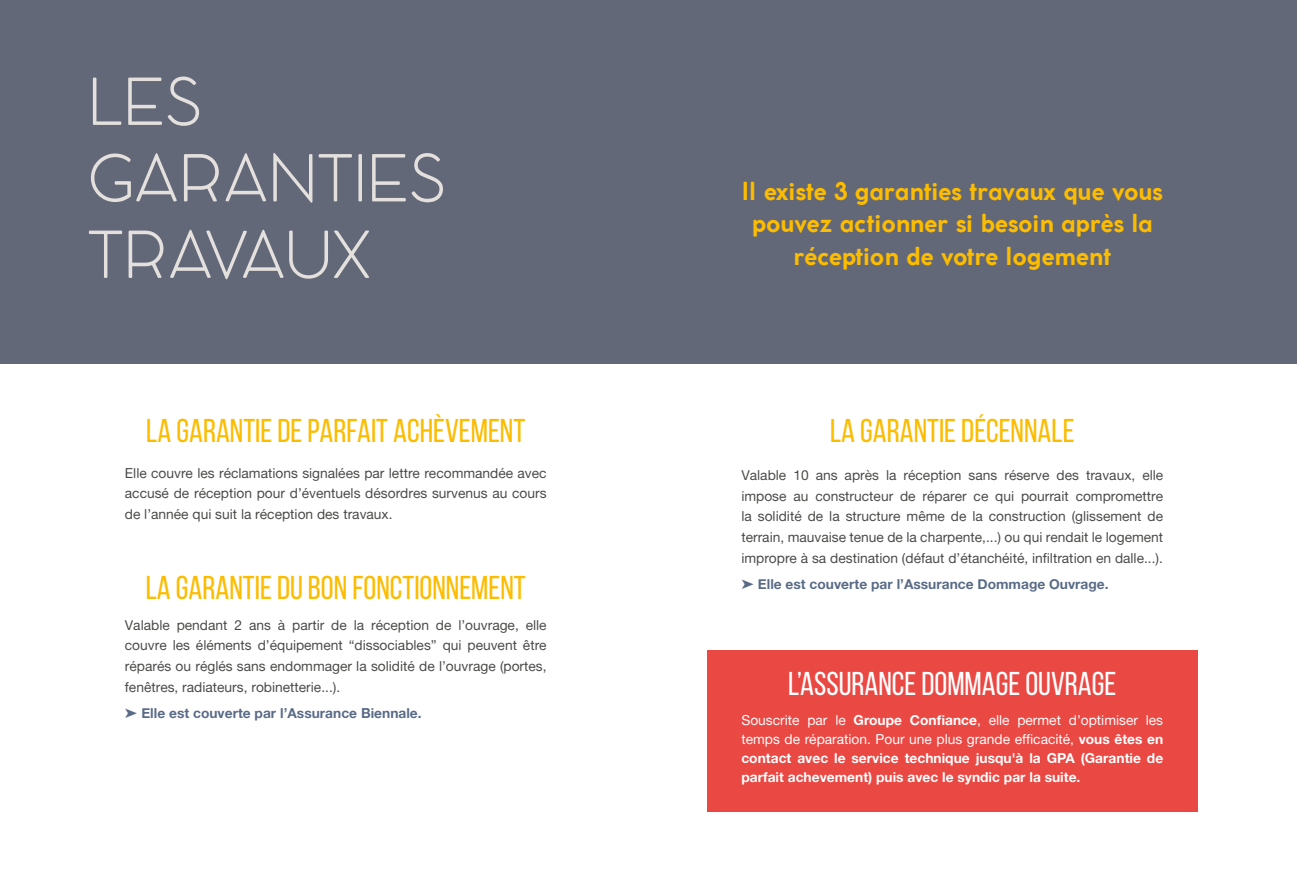
<style>
.page{position:relative;width:1297px;height:893px;background:#fff}
.page>*{position:absolute;margin:0;border:0;box-sizing:border-box;transform-origin:0 0}
.t1{font:300 63.75px/76.5px "COCOMAT";color:#e4e0de}
.t2{font:33px "Bebas Neue";color:#fcbc00}
.t3{font:33px "Bebas Neue";color:#fff}
.t4{font:700 24.3px/32.4px "COCOMAT";color:#fcbc00;text-align:center}
.t5{font:13.8px/20.7px "Alte Haas Grotesk";color:#4a4a49;text-align:justify}
.t6{font:13.8px/18.9px "Alte Haas Grotesk";color:#fff}
.t7{font:13.8px/18.9px "Alte Haas Grotesk Bold";color:#fff}
.t8{font:13.8px "Alte Haas Grotesk Bold";color:#5a6b87}
.s1{font-family:"Alte Haas Grotesk Bold"}
</style>
<div class="page">
<div style="left:707px;top:651px;width:490px;height:161px;background:#e94843"></div>
<div style="left:0;top:0;width:1297px;height:364px;background:#636878"></div>
<h1 class="t1" style="left:88px;top:65px;width:359px">LES<br>GARANTIES<br>TRAVAUX</h1>
<h2 class="t2" style="left:146px;top:412px;width:380px">LA GARANTIE DE PARFAIT ACHÈVEMENT</h2>
<p class="t5" style="left:125px;top:462px;width:423px">Elle couvre les réclamations signalées par lettre recommandée avec accusé de réception pour d’éventuels désordres survenus au cours de l’année qui suit la réception des travaux.</p>
<h2 class="t2" style="left:146px;top:570px;width:381px">LA GARANTIE DU BON FONCTIONNEMENT</h2>
<p class="t5" style="left:125px;top:614px;width:423px">Valable pendant 2 ans à partir de la réception de l’ouvrage, elle couvre les éléments d’équipement “dissociables” qui peuvent être réparés ou réglés sans endommager la solidité de l’ouvrage (portes, fenêtres, radiateurs, robinetterie...).</p>
<p class="t8" style="left:125px;top:705px;width:298px">➤ Elle est couverte par l’Assurance Biennale.</p>
<h3 class="t4" style="left:742px;top:175px;width:422px">Il existe garanties travaux que vous pouvez actionner si besoin après la réception de votre logement</h3>
<h2 class="t2" style="left:830px;top:412px;width:246px">LA GARANTIE DÉCENNALE</h2>
<p class="t5" style="left:741px;top:464px;width:423px">Valable 10 ans après la réception sans réserve des travaux, elle impose au constructeur de réparer ce qui pourrait compromettre la solidité de la structure même de la construction (glissement de terrain, mauvaise tenue de la charpente,...) ou qui rendait le logement impropre à sa destination (défaut d’étanchéité, infiltration en dalle...).</p>
<p class="t8" style="left:741px;top:576px;width:369px">➤ Elle est couverte par l’Assurance Dommage Ouvrage.</p>
<h2 class="t3" style="left:788px;top:665px;width:329px">L’ASSURANCE DOMMAGE OUVRAGE</h2>
<p class="t6" style="left:741px;top:711px;width:423px">Souscrite par le <span class="s1">Groupe Confiance</span>, elle permet d’optimiser les temps de réparation. Pour une plus grande efficacité, <span class="s1">vous êtes en</span></p>
<p class="t7" style="left:741px;top:748px;width:423px">contact avec le service technique jusqu'à la GPA (Garantie de parfait achevement) puis avec le syndic par la suite.</p>
</div>
